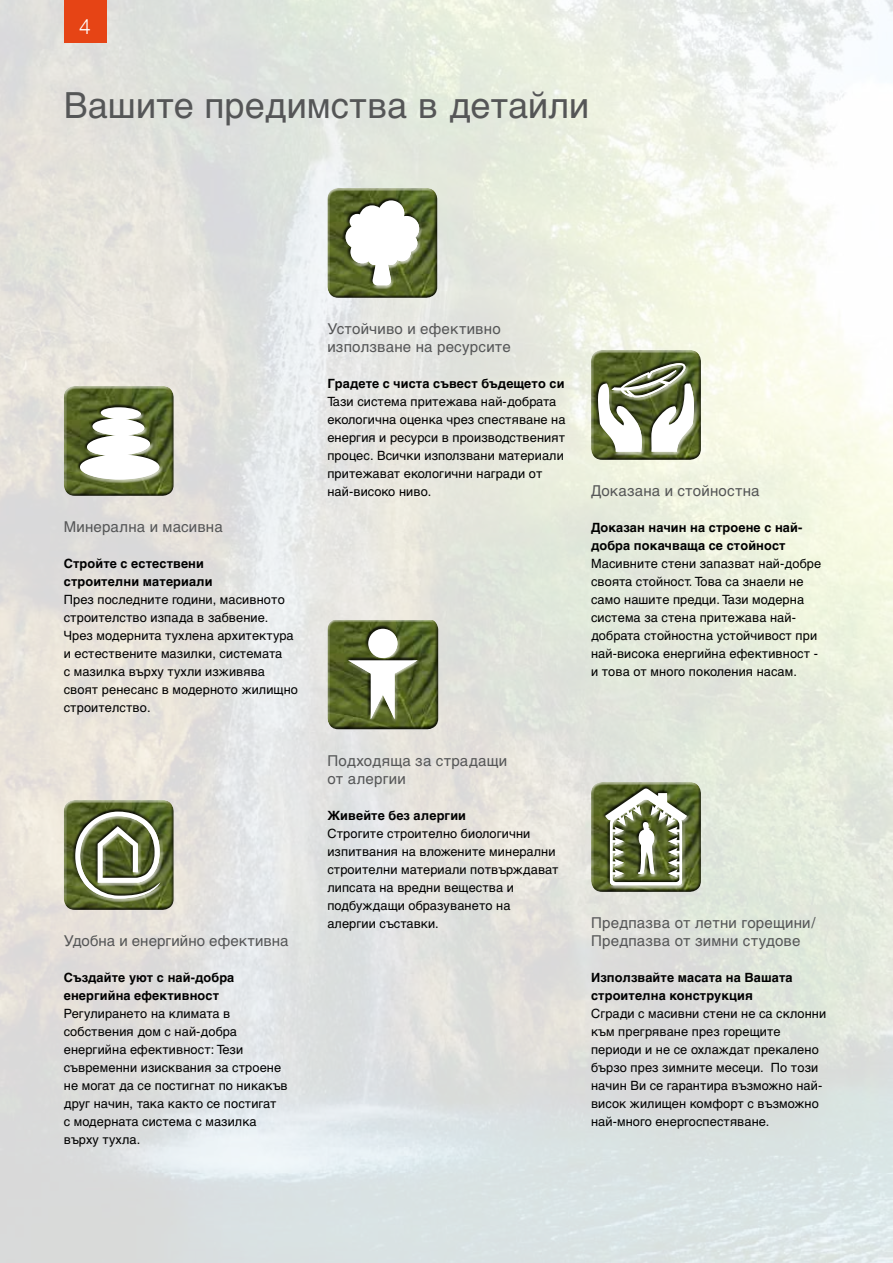
<style>
.page{position:relative;width:893px;height:1263px;background:#fff}
.page>*{position:absolute;margin:0;border:0;box-sizing:border-box;transform-origin:0 0}
.t1{font:36px "Helvetica Cyr Upright";color:#555657}
.t2{font:300 21px "Helvetica Neue LT Com";color:#fff}
.t3{font:15px/18px "Helvetica Cyr Upright";letter-spacing:.015em;color:#555657}
.t4{font:12.75px/18px "Helvetica Cyr Upright";letter-spacing:.01em;color:#000}
.t5{font:700 12.75px/18px "Helvetica Cyr";letter-spacing:.01em;color:#000}
</style>
<div class="page">
<img style="left:0;top:0;width:893px;height:1263px">
<div style="left:64px;top:0;width:42px;height:43px;background:#e64415"></div>
<div style="left:64px;top:386px;width:110px;height:104px;background:#fff;opacity:.75"></div>
<div style="left:64px;top:389px;width:110px;height:107px;background:#000;opacity:.75"></div>
<div style="left:327px;top:621px;width:111px;height:108px;background:#000;opacity:.75"></div>
<div style="left:591px;top:350px;width:110px;height:105px;background:#fff;opacity:.75"></div>
<div style="left:591px;top:353px;width:110px;height:107px;background:#000;opacity:.75"></div>
<div style="left:591px;top:782px;width:110px;height:106px;background:#fff;opacity:.75"></div>
<div style="left:591px;top:785px;width:110px;height:107px;background:#000;opacity:.75"></div>
<div style="left:64px;top:800px;width:110px;height:104px;background:#fff;opacity:.75"></div>
<div style="left:64px;top:803px;width:110px;height:107px;background:#000;opacity:.75"></div>
<div style="left:327px;top:188px;width:110px;height:104px;background:#fff;opacity:.75"></div>
<div style="left:327px;top:191px;width:110px;height:107px;background:#000;opacity:.75"></div>
<h2 class="t2" style="left:79px;top:13px;width:13px">4</h2>
<h1 class="t1" style="left:64px;top:86px;width:527px">Вашите предимства в детайли</h1>
<p class="t3" style="left:64px;top:518px;width:161px">Минерална и масивна</p>
<p class="t5" style="left:64px;top:554px;width:150px">Стройте с естествени строителни материали</p>
<p class="t4" style="left:64px;top:590px;width:236px">През последните години, масивното строителство изпада в забвение.<br>Чрез модернита тухлена архитектура и естествените мазилки, системата<br>с мазилка върху тухли изживява своят ренесанс в модерното жилищно строителство.</p>
<p class="t3" style="left:64px;top:932px;width:226px">Удобна и енергийно ефективна</p>
<p class="t5" style="left:64px;top:968px;width:172px">Създайте уют с най-добра енергийна ефективност</p>
<p class="t4" style="left:64px;top:1004px;width:225px">Регулирането на климата в собствения дом с най-добра енергийна ефективност: Тези съвременни изисквания за строене не могат да се постигнат по никакъв друг начин, така както се постигат<br>с модерната система с мазилка върху тухла.</p>
<p class="t3" style="left:327px;top:320px;width:185px">Устойчиво и ефективно използване на ресурсите</p>
<p class="t5" style="left:327px;top:374px;width:239px">Градете с чиста съвест бъдещето си</p>
<p class="t4" style="left:327px;top:392px;width:240px">Тази система притежава най-добрата екологична оценка чрез спестяване на енергия и ресурси в производственият процес. Всички използвани материали притежават екологични награди от най-високо ниво.</p>
<p class="t3" style="left:591px;top:482px;width:170px">Доказана и стойностна</p>
<p class="t5" style="left:591px;top:518px;width:213px">Доказан начин на строене с най&shy;добра покачваща се стойност</p>
<p class="t4" style="left:591px;top:554px;width:232px">Масивните стени запазват най-добре своята стойност. Това са знаели не само нашите предци. Тази модерна система за стена притежава най&shy;добрата стойностна устойчивост при най-висока енергийна ефективност - и това от много поколения насам.</p>
<p class="t3" style="left:327px;top:752px;width:181px">Подходяща за страдащи от алергии</p>
<p class="t5" style="left:327px;top:806px;width:140px">Живейте без алергии</p>
<p class="t4" style="left:327px;top:824px;width:233px">Строгите строително биологични изпитвания на вложените минерални строителни материали потвърждават липсата на вредни вещества и подбуждащи образуването на алергии съставки.</p>
<p class="t3" style="left:591px;top:914px;width:226px">Предпазва от летни горещини/<br>Предпазва от зимни студове</p>
<p class="t5" style="left:591px;top:968px;width:203px">Използвайте масата на Вашата строителна конструкция</p>
<p class="t4" style="left:591px;top:1004px;width:237px">Сгради с масивни стени не са склонни към прегряване през горещите периоди и не се охлаждат прекалено бързо през зимните месеци. По този начин Ви се гарантира възможно най&shy;висок жилищен комфорт с възможно най-много енергоспестяване.</p>
</div>
